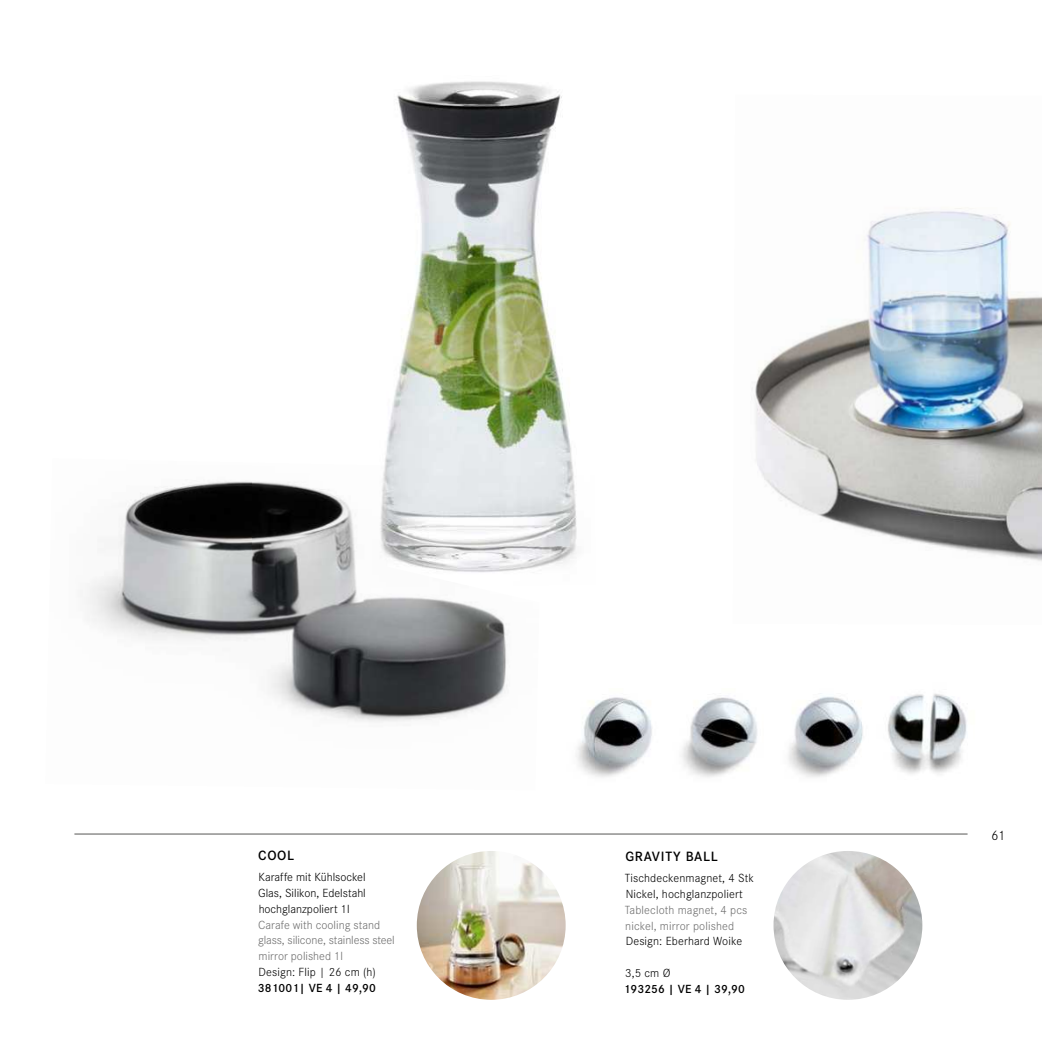
<style>
.page{position:relative;width:1042px;height:1042px;background:#fff}
.page>*{position:absolute;margin:0;border:0;box-sizing:border-box;transform-origin:0 0}
.t1{font:600 14px "Corporate S Pro";letter-spacing:.05em;color:#000}
.t2{font:300 14px "Corporate S Pro";color:#000}
.t3{font:300 12.25px/15.8px "Corporate S Pro";letter-spacing:.01em;color:#000;text-align:justify}
.t4{font:300 12.25px/15.8px "Corporate S Pro";color:#6e6e6e}
.t5{font:600 12.25px "Corporate S Pro";letter-spacing:.01em;color:#000}
</style>
<div class="page">
<hr style="left:74px;top:833px;width:893px;height:1px;background:#565655">
<img style="left:752px;top:208px;width:290px;height:354px">
<img style="left:773px;top:851px;width:149px;height:149px;border-radius:74px">
<img style="left:576px;top:696px;width:287px;height:81px">
<img style="left:888px;top:693px;width:79px;height:81px">
<img style="left:86px;top:481px;width:421px;height:241px">
<img style="left:254px;top:81px;width:323px;height:506px">
<img style="left:417px;top:851px;width:149px;height:149px;border-radius:74px">
<p class="t1" style="left:258px;top:848px;width:37px">COOL</p>
<p class="t3" style="left:258px;top:869px;width:109px">Karaffe mit Kühlsockel Glas, Silikon, Edelstahl hochglanzpoliert 1l</p>
<p class="t4" style="left:258px;top:917px;width:138px">Carafe with cooling stand glass, silicone, stainless steel mirror polished 1l</p>
<p class="t3" style="left:258px;top:964px;width:119px">Design: Flip | 26 cm (h)</p>
<p class="t5" style="left:258px;top:981px;width:119px">381001| VE 4 | 49,90</p>
<p class="t1" style="left:625px;top:849px;width:94px">GRAVITY BALL</p>
<p class="t3" style="left:625px;top:870px;width:131px">Tischdeckenmagnet, 4 Stk<br>Nickel, hochglanzpoliert</p>
<p class="t4" style="left:625px;top:902px;width:124px">Tablecloth magnet, 4 pcs nickel, mirror polished</p>
<p class="t3" style="left:626px;top:933px;width:118px">Design: Eberhard Woike</p>
<p class="t3" style="left:625px;top:965px;width:47px">3,5 cm Ø</p>
<p class="t5" style="left:624px;top:982px;width:123px">193256 | VE 4 | 39,90</p>
<p class="t2" style="left:991px;top:828px;width:16px">61</p>
</div>
